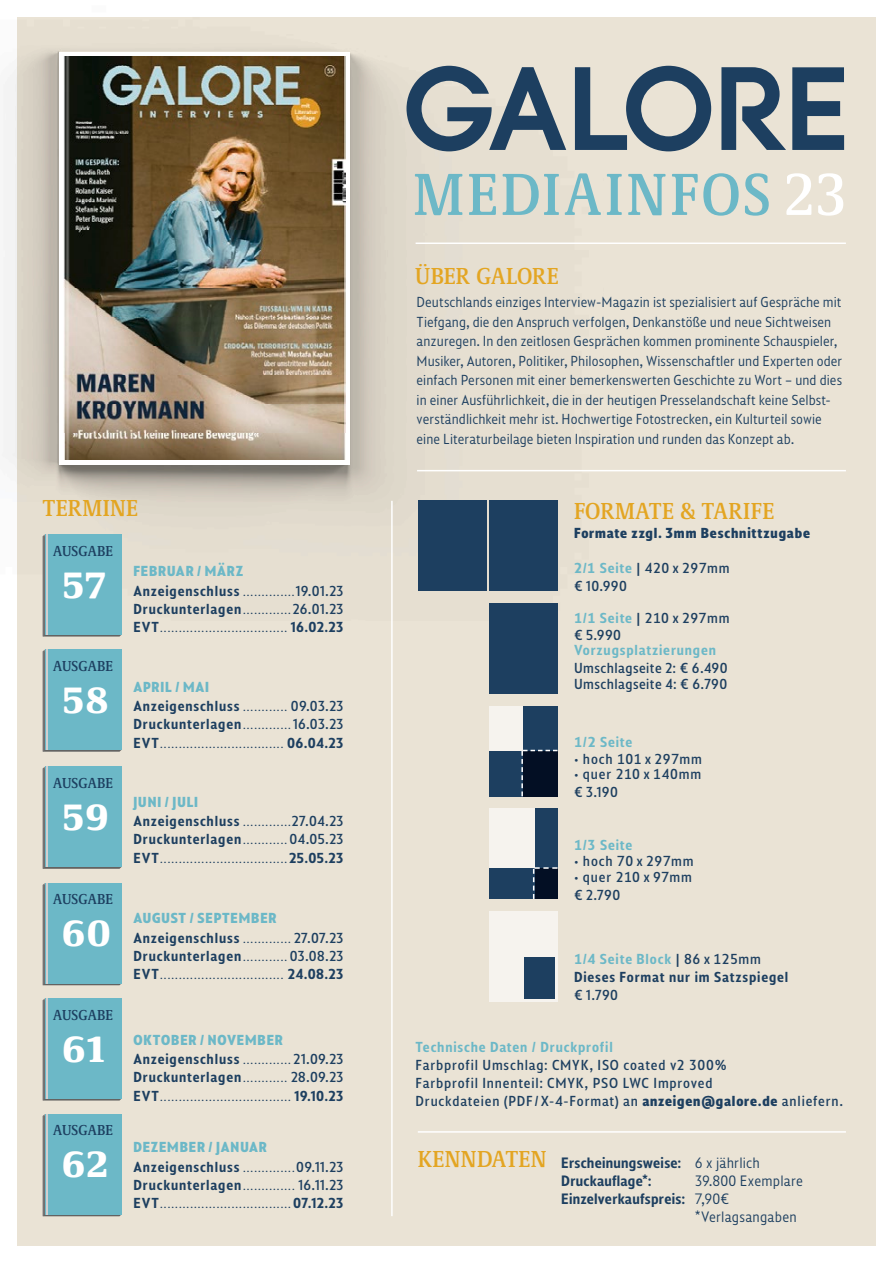
<style>
.page{position:relative;width:893px;height:1263px;background:#fff}
.page>*{position:absolute;margin:0;border:0;box-sizing:border-box;transform-origin:0 0}
.t1{font:500 condensed 61.5px "Demos Next Pro";letter-spacing:.05em;color:#6cb8c7}
.t2{font:900 38.1px "Demos Next Pro";letter-spacing:.045em;color:#fff}
.t3{font:500 condensed 24px "Demos Next Pro";letter-spacing:.015em;color:#e3a522}
.t4{font:600 15px/18px "Squalo";letter-spacing:.015em;color:#1d3f60}
.t5{font:500 condensed 15px "Demos Next Pro";letter-spacing:.01em;color:#1d3f60}
.t6{font:15px "Squalo";letter-spacing:.015em;color:#1d3f60}
.t7{font:14.55px/19.5px "Squalo";letter-spacing:.005em;color:#1d3f60}
.t8{font:300 14.55px/18.1px "Squalo";color:#1d3f60}
.t9{font:14.55px/17.9px "Squalo";letter-spacing:.05em;color:#1d3f60}
.t10{font:600 14.55px/19.8px "Squalo";letter-spacing:.055em;color:#1d3f60}
.t11{font:700 14.55px/19.8px "Squalo";letter-spacing:.06em;color:#6cb8c7}
.t12{font:14.55px/17.9px "Squalo";letter-spacing:.03em;color:#1d3f60}
.t13{font:600 14.55px "Squalo";letter-spacing:.055em;color:#6cb8c7}
.t14{font:700 14.55px "Squalo";letter-spacing:.055em;color:#1d3f60}
.s1{font-weight:700;color:#6cb8c7}
.s2{font-weight:300}
.s3{font-weight:400}
.s4{font-weight:600}
.s5{font-weight:600;color:#1d3f60}
.s6{font-weight:300;color:#1d3f60}
.s7{font-weight:400;color:#1d3f60}
.s8{color:#fff}
.s9{font-weight:600;color:#6cb8c7}
.s10{color:#6cb8c7}
.s11{font-weight:700}
.s12{font-family:"Demos Next Pro";font-weight:500;font-stretch:condensed;font-size:24px;color:#e3a522}
</style>
<div class="page">
<div style="left:17px;top:17px;width:859px;height:1229px;background:#eae3d5"></div>
<img style="left:2px;top:48px;width:602px;height:573px">
<svg style="left:792px;top:67px;width:52px;height:83px"></svg>
<svg style="left:721px;top:67px;width:65px;height:83px"></svg>
<svg style="left:575px;top:66px;width:136px;height:85px"></svg>
<svg style="left:406px;top:66px;width:160px;height:85px"></svg>
<div style="left:59px;top:52px;width:290px;height:412px;background:#fff"></div>
<img style="left:70px;top:57px;width:276px;height:402px">
<svg style="left:63px;top:56px;width:7px;height:404px"></svg>
<div style="left:489px;top:603px;width:68px;height:91px;background:#1d3f60"></div>
<div style="left:489px;top:706px;width:68px;height:90px;background:#f6f3ee"></div>
<div style="left:489px;top:751px;width:68px;height:45px;background:#1d3f60"></div>
<div style="left:523px;top:706px;width:34px;height:90px;background:#1d3f60"></div>
<svg style="left:521px;top:750px;width:36px;height:46px"></svg>
<div style="left:489px;top:911px;width:68px;height:90px;background:#f6f3ee"></div>
<div style="left:489px;top:809px;width:68px;height:90px;background:#f6f3ee"></div>
<div style="left:489px;top:869px;width:68px;height:30px;background:#1d3f60"></div>
<div style="left:534px;top:809px;width:23px;height:90px;background:#1d3f60"></div>
<svg style="left:533px;top:867px;width:24px;height:32px"></svg>
<div style="left:489px;top:501px;width:68px;height:90px;background:#1d3f60"></div>
<div style="left:418px;top:501px;width:69px;height:90px;background:#1d3f60"></div>
<svg style="left:43px;top:1114px;width:78px;height:102px"></svg>
<div style="left:45px;top:1114px;width:77px;height:100px;background:#6cb8c7"></div>
<hr style="left:47px;top:1114px;width:1px;height:100px;background:#d1cfcf">
<svg style="left:43px;top:998px;width:78px;height:102px"></svg>
<div style="left:45px;top:998px;width:77px;height:101px;background:#6cb8c7"></div>
<hr style="left:47px;top:998px;width:1px;height:101px;background:#d1cfcf">
<svg style="left:43px;top:883px;width:78px;height:102px"></svg>
<div style="left:45px;top:883px;width:77px;height:100px;background:#6cb8c7"></div>
<hr style="left:47px;top:883px;width:1px;height:100px;background:#d1cfcf">
<svg style="left:43px;top:649px;width:78px;height:103px"></svg>
<div style="left:45px;top:649px;width:77px;height:101px;background:#6cb8c7"></div>
<hr style="left:47px;top:649px;width:1px;height:101px;background:#d1cfcf">
<svg style="left:43px;top:767px;width:78px;height:102px"></svg>
<div style="left:45px;top:767px;width:77px;height:100px;background:#6cb8c7"></div>
<hr style="left:47px;top:767px;width:1px;height:100px;background:#d1cfcf">
<svg style="left:43px;top:534px;width:78px;height:102px"></svg>
<div style="left:45px;top:534px;width:77px;height:101px;background:#6cb8c7"></div>
<hr style="left:47px;top:534px;width:1px;height:101px;background:#d1cfcf">
<hr style="left:417px;top:470px;width:429px;height:1px;background:#fff">
<hr style="left:416px;top:242px;width:430px;height:2px;background:#fff">
<hr style="left:391px;top:501px;width:2px;height:715px;background:#fff">
<div style="left:524px;top:957px;width:31px;height:42px;background:#1d3f60"></div>
<hr style="left:418px;top:1131px;width:428px;height:2px;background:#fff">
<h3 class="t3" style="left:43px;top:492px;width:97px">TERMINE</h3>
<p class="t5" style="left:53px;top:540px;width:61px">AUSGABE</p>
<h2 class="t2" style="left:63px;top:557px;width:44px">57</h2>
<p class="t5" style="left:53px;top:655px;width:61px">AUSGABE</p>
<h2 class="t2" style="left:63px;top:672px;width:47px">58</h2>
<p class="t5" style="left:53px;top:772px;width:61px">AUSGABE</p>
<h2 class="t2" style="left:63px;top:789px;width:47px">59</h2>
<p class="t5" style="left:53px;top:889px;width:61px">AUSGABE</p>
<h2 class="t2" style="left:62px;top:905px;width:50px">60</h2>
<p class="t5" style="left:53px;top:1004px;width:61px">AUSGABE</p>
<h2 class="t2" style="left:63px;top:1020px;width:44px">61</h2>
<p class="t5" style="left:53px;top:1120px;width:61px">AUSGABE</p>
<h2 class="t2" style="left:62px;top:1136px;width:47px">62</h2>
<p class="t10" style="left:133px;top:560px;width:211px"><span class="s1">FEBRUAR / MÄRZ<br></span>Anzeigenschluss <span class="s2">..............</span><span class="s3">19.01.23</span></p>
<p class="t8" style="left:133px;top:599px;width:212px"><span class="s4">Druckunterlagen</span>.............<span class="s3">26.01.23<br></span><span class="s4">EVT</span>.................................. <span class="s4">16.02.23</span></p>
<p class="t10" style="left:133px;top:676px;width:211px"><span class="s1">APRIL / MAI<br></span>Anzeigenschluss <span class="s2">............</span> <span class="s3">09.03.23</span></p>
<p class="t8" style="left:133px;top:715px;width:212px"><span class="s4">Druckunterlagen</span>.............<span class="s3">16.03.23<br></span><span class="s4">EVT</span>................................. <span class="s4">06.04.23</span></p>
<p class="t10" style="left:133px;top:791px;width:211px"><span class="s1">JUNI / JULI<br></span>Anzeigenschluss <span class="s2">.............</span><span class="s3">27.04.23</span></p>
<p class="t8" style="left:133px;top:830px;width:212px"><span class="s4">Druckunterlagen</span>............ <span class="s3">04.05.23<br></span><span class="s4">EVT</span>..................................<span class="s4">25.05.23</span></p>
<p class="t11" style="left:133px;top:907px;width:211px">AUGUST / SEPTEMBER<br><span class="s5">Anzeigenschluss</span> <span class="s6">.............</span> <span class="s7">27.07.23</span></p>
<p class="t8" style="left:133px;top:946px;width:212px"><span class="s4">Druckunterlagen</span>............ <span class="s3">03.08.23<br></span><span class="s4">EVT</span>................................. <span class="s4">24.08.23</span></p>
<p class="t11" style="left:133px;top:1029px;width:211px">OKTOBER / NOVEMBER<br><span class="s5">Anzeigenschluss</span> <span class="s6">.............</span> <span class="s7">21.09.23</span></p>
<p class="t8" style="left:133px;top:1068px;width:211px"><span class="s4">Druckunterlagen</span>............ <span class="s3">28.09.23<br></span><span class="s4">EVT</span>................................... <span class="s4">19.10.23</span></p>
<p class="t11" style="left:133px;top:1137px;width:211px">DEZEMBER / JANUAR<br><span class="s5">Anzeigenschluss</span> <span class="s6">..............</span><span class="s7">09.11.23</span></p>
<p class="t8" style="left:133px;top:1176px;width:212px"><span class="s4">Druckunterlagen</span>.............. <span class="s3">16.11.23<br></span><span class="s4">EVT</span>...................................<span class="s4">07.12.23</span></p>
<h1 class="t1" style="left:413px;top:152px;width:433px">MEDIAINFOS <span class="s8">23</span></h1>
<h3 class="t3" style="left:415px;top:260px;width:145px">ÜBER GALORE</h3>
<p class="t7" style="left:417px;top:292px;width:427px">Deutschlands einziges Interview-Magazin ist spezialisiert auf Gespräche mit Tiefgang, die den Anspruch verfolgen, Denkanstöße und neue Sichtweisen anzuregen. In den zeitlosen Gesprächen kommen prominente Schauspieler, Musiker, Autoren, Politiker, Philosophen, Wissenschaftler und Experten oder einfach Personen mit einer bemerkenswerten Geschichte zu Wort – und dies in einer Ausführlichkeit, die in der heutigen Presselandschaft keine Selbst&shy;verständlichkeit mehr ist. Hochwertige Fotostrecken, ein Kulturteil sowie eine Literaturbeilage bieten Inspiration und runden das Konzept ab.</p>
<h3 class="t3" style="left:574px;top:494px;width:202px">FORMATE &amp; TARIFE</h3>
<p class="t14" style="left:574px;top:523px;width:237px">Formate zzgl. 3mm Beschnittzugabe</p>
<p class="t9" style="left:574px;top:559px;width:157px"><span class="s9">2/1 Seite</span> | 420 x 297mm € 10.990</p>
<p class="t12" style="left:574px;top:608px;width:157px"><span class="s9">1/1 Seite</span> | 210 x 297mm € 5.990</p>
<p class="t13" style="left:574px;top:640px;width:143px">Vorzugsplatzierungen</p>
<p class="t12" style="left:574px;top:659px;width:155px;line-height:16.5px">Umschlagseite 2: € 6.490<br>Umschlagseite 4: € 6.790</p>
<p class="t13" style="left:574px;top:732px;width:60px">1/2 Seite</p>
<p class="t9" style="left:574px;top:749px;width:129px">• hoch 101 x 297mm</p>
<p class="t9" style="left:574px;top:765px;width:129px">• quer 210 x 140mm € 3.190</p>
<p class="t13" style="left:574px;top:835px;width:60px">1/3 Seite</p>
<p class="t9" style="left:574px;top:852px;width:121px">• hoch 70 x 297mm</p>
<p class="t9" style="left:574px;top:867px;width:120px">• quer 210 x 97mm € 2.790</p>
<p class="t10" style="left:574px;top:949px;width:216px;line-height:17.9px"><span class="s10">1/4 Seite Block</span> <span class="s3">| 86 x 125mm<br></span>Dieses Format nur im Satzspiegel</p>
<p class="t9" style="left:574px;top:985px;width:46px">€ 1.790</p>
<p class="t13" style="left:416px;top:1037px;width:199px">Technische Daten / Druckprofil</p>
<p class="t9" style="left:416px;top:1055px;width:429px">Farbprofil Umschlag: CMYK, ISO coated v2 300%<br>Farbprofil Innenteil: CMYK, PSO LWC Improved<br>Druckdateien (PDF/X-4-Format) an <span class="s11">anzeigen@galore.de</span> anliefern.</p>
<p class="t4" style="left:561px;top:1152px;width:200px;text-indent:-143px"><span class="s12">KENNDATEN</span> Erscheinungsweise: <span class="s3">6 x jährlich<br></span>Druckauflage*:</p>
<p class="t6" style="left:695px;top:1171px;width:110px">39.800 Exemplare</p>
<p class="t4" style="left:561px;top:1188px;width:170px">Einzelverkaufspreis: <span class="s3">7,90€</span></p>
<p class="t6" style="left:695px;top:1207px;width:104px">*Verlagsangaben</p>
</div>
